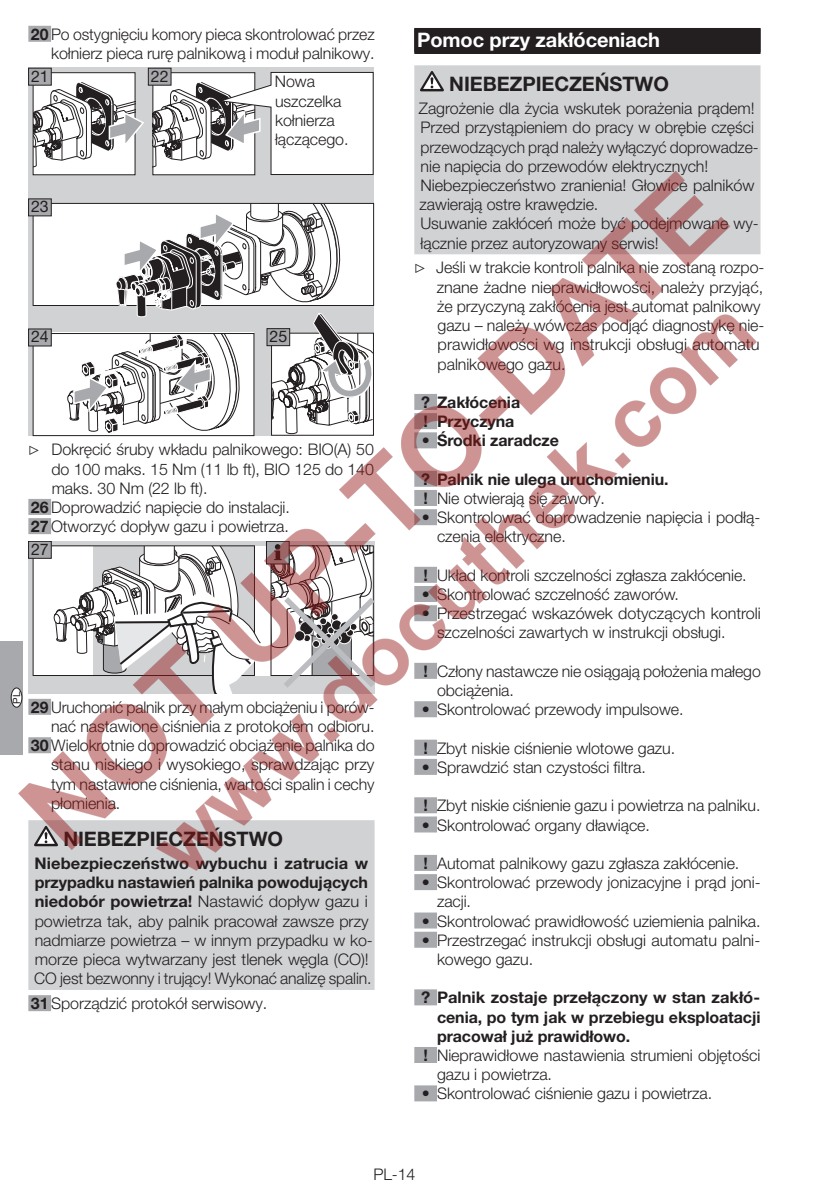
<style>
.page{position:relative;width:840px;height:1191px;background:#fff}
.page>*{position:absolute;margin:0;border:0;box-sizing:border-box;transform-origin:0 0}
.t1{font:700 20px "Helvetica Neue LT Pro";letter-spacing:-.005em;color:#231f20}
.t2{font:700 20px "Helvetica Neue LT Pro";letter-spacing:-.005em;color:#fff}
.t3{font:300 16px/19.2px "Helvetica Neue LT Pro";letter-spacing:-.005em;color:#231f20}
.t4{font:700 16px/19.2px "Helvetica Neue LT Pro";letter-spacing:-.005em;color:#231f20}
.t5{font:16px "Helvetica Neue LT Pro";color:#231f20}
.t6{font:10px "Helvetica Neue LT Pro";color:#231f20}
.s1{font-weight:700}
.s2{font-family:"Lucida Sans Unicode";font-weight:400}
.s3{font-weight:300}
</style>
<div class="page">
<img style="left:0;top:25px;width:761px;height:1077px">
<p class="t3" style="left:31px;top:24px;width:345px;text-align:right"><span class="s1">20</span> Po ostygnięciu komory pieca skontrolować przez kołnierz pieca rurę palnikową i moduł palnikowy.</p>
<p class="t5" style="left:31px;top:66px;width:19px">21</p>
<p class="t5" style="left:151px;top:66px;width:19px">22</p>
<p class="t5" style="left:31px;top:197px;width:19px">23</p>
<p class="t3" style="left:275px;top:72px;width:75px">Nowa uszczelka kołnierza łączącego.</p>
<p class="t5" style="left:31px;top:327px;width:19px">24</p>
<p class="t5" style="left:269px;top:327px;width:19px">25</p>
<p class="t3" style="left:28px;top:440px;width:347px"><span class="s2">▷</span> Dokręcić śruby wkładu palnikowego: BIO(A) 50</p>
<p class="t3" style="left:51px;top:459px;width:324px">do 100 maks. 15 Nm (11 lb ft), BIO 125 do 140</p>
<p class="t3" style="left:52px;top:478px;width:157px">maks. 30 Nm (22 lb ft).</p>
<p class="t3" style="left:31px;top:497px;width:260px"><span class="s1">26</span> Doprowadzić napięcie do instalacji.</p>
<p class="t3" style="left:31px;top:516px;width:259px"><span class="s1">27</span> Otworzyć dopływ gazu i powietrza.</p>
<p class="t5" style="left:31px;top:539px;width:19px">27</p>
<p class="t6" style="left:11px;top:703px;width:14px;rotate:-90deg">PL</p>
<p class="t3" style="left:31px;top:697px;width:345px"><span class="s1">29</span> Uruchomić palnik przy małym obciążeniu i porów-</p>
<p class="t3" style="left:51px;top:716px;width:325px">nać nastawione ciśnienia z protokołem odbioru.</p>
<p class="t3" style="left:28px;top:735px;width:347px"><span class="s1">30</span> Wielokrotnie doprowadzić obciążenie palnika do</p>
<p class="t3" style="left:51px;top:755px;width:325px">stanu niskiego i wysokiego, sprawdzając przy</p>
<p class="t3" style="left:51px;top:774px;width:325px">tym nastawione ciśnienia, wartości spalin i cechy</p>
<p class="t3" style="left:51px;top:793px;width:71px">płomienia.</p>
<p class="t1" style="left:63px;top:826px;width:221px">NIEBEZPIECZEŃSTWO</p>
<p class="t3" style="left:34px;top:853px;width:340px"><span class="s1">Niebezpieczeństwo wybuchu i zatrucia w przypadku nastawień palnika powodujących niedobór powietrza!</span> Nastawić dopływ gazu i powietrza tak, aby palnik pracował zawsze przy nadmiarze powietrza – w innym przypadku w ko&shy;morze pieca wytwarzany jest tlenek węgla (CO)!<br>CO jest bezwonny i trujący! Wykonać analizę spalin.</p>
<p class="t3" style="left:28px;top:993px;width:240px"><span class="s1">31</span> Sporządzić protokół serwisowy.</p>
<p class="t2" style="left:417px;top:27px;width:244px">Pomoc przy zakłóceniach</p>
<p class="t1" style="left:449px;top:72px;width:221px">NIEBEZPIECZEŃSTWO</p>
<p class="t3" style="left:418px;top:99px;width:341px">Zagrożenie dla życia wskutek porażenia prądem!<br>Przed przystąpieniem do pracy w obrębie części przewodzących prąd należy wyłączyć doprowadze&shy;nie napięcia do przewodów elektrycznych!<br>Niebezpieczeństwo zranienia! Głowice palników zawierają ostre krawędzie.<br>Usuwanie zakłóceń może być podejmowane wy&shy;łącznie przez autoryzowany serwis!</p>
<p class="t3" style="left:436px;top:258px;width:329px;text-indent:-23px"><span class="s2">▷</span> Jeśli w trakcie kontroli palnika nie zostaną rozpo&shy;znane żadne nieprawidłowości, należy przyjąć, że przyczyną zakłócenia jest automat palnikowy gazu – należy wówczas podjąć diagnostykę nie&shy;prawidłowości wg instrukcji obsługi automatu palnikowego gazu.</p>
<p class="t4" style="left:421px;top:392px;width:100px">? Zakłócenia ! Przyczyna</p>
<p class="t4" style="left:421px;top:431px;width:139px">• Środki zaradcze</p>
<p class="t4" style="left:421px;top:469px;width:249px">? Palnik nie ulega uruchomieniu. ! <span class="s3">Nie otwierają się zawory.</span></p>
<p class="t3" style="left:437px;top:507px;width:325px;text-indent:-15px"><span class="s1">•</span> Skontrolować doprowadzenie napięcia i podłą&shy;czenia elektryczne.</p>
<p class="t3" style="left:423px;top:565px;width:324px"><span class="s1">!</span> Układ kontroli szczelności zgłasza zakłócenie.</p>
<p class="t3" style="left:421px;top:584px;width:259px"><span class="s1">•</span> Skontrolować szczelność zaworów.</p>
<p class="t3" style="left:437px;top:603px;width:325px;text-indent:-15px"><span class="s1">•</span> Przestrzegać wskazówek dotyczących kontroli szczelności zawartych w instrukcji obsługi.</p>
<p class="t3" style="left:437px;top:661px;width:325px;text-indent:-14px"><span class="s1">!</span> Człony nastawcze nie osiągają położenia małego obciążenia.</p>
<p class="t3" style="left:421px;top:699px;width:263px"><span class="s1">•</span> Skontrolować przewody impulsowe.</p>
<p class="t3" style="left:423px;top:738px;width:253px"><span class="s1">!</span> Zbyt niskie ciśnienie wlotowe gazu.</p>
<p class="t3" style="left:421px;top:757px;width:225px"><span class="s1">•</span> Sprawdzić stan czystości filtra.</p>
<p class="t3" style="left:423px;top:795px;width:338px"><span class="s1">!</span> Zbyt niskie ciśnienie gazu i powietrza na palniku.</p>
<p class="t3" style="left:421px;top:815px;width:229px"><span class="s1">•</span> Skontrolować organy dławiące.</p>
<p class="t3" style="left:423px;top:853px;width:317px"><span class="s1">!</span> Automat palnikowy gazu zgłasza zakłócenie.</p>
<p class="t3" style="left:437px;top:872px;width:325px;text-indent:-15px"><span class="s1">•</span> Skontrolować przewody jonizacyjne i prąd joni&shy;zacji.</p>
<p class="t3" style="left:421px;top:911px;width:340px"><span class="s1">•</span> Skontrolować prawidłowość uziemienia palnika.</p>
<p class="t3" style="left:437px;top:930px;width:325px;text-indent:-15px"><span class="s1">•</span> Przestrzegać instrukcji obsługi automatu palni&shy;kowego gazu.</p>
<p class="t4" style="left:421px;top:987px;width:340px">? Palnik zostaje przełączony w stan zakłó-</p>
<p class="t4" style="left:437px;top:1007px;width:325px">cenia, po tym jak w przebiegu eksploatacji</p>
<p class="t4" style="left:437px;top:1026px;width:195px">pracował już prawidłowo.</p>
<p class="t3" style="left:423px;top:1045px;width:338px"><span class="s1">!</span> Nieprawidłowe nastawienia strumieni objętości</p>
<p class="t3" style="left:437px;top:1064px;width:116px">gazu i powietrza.</p>
<p class="t3" style="left:421px;top:1083px;width:292px"><span class="s1">•</span> Skontrolować ciśnienie gazu i powietrza.</p>
<p class="t3" style="left:373px;top:1164px;width:44px">PL-14</p>
</div>
